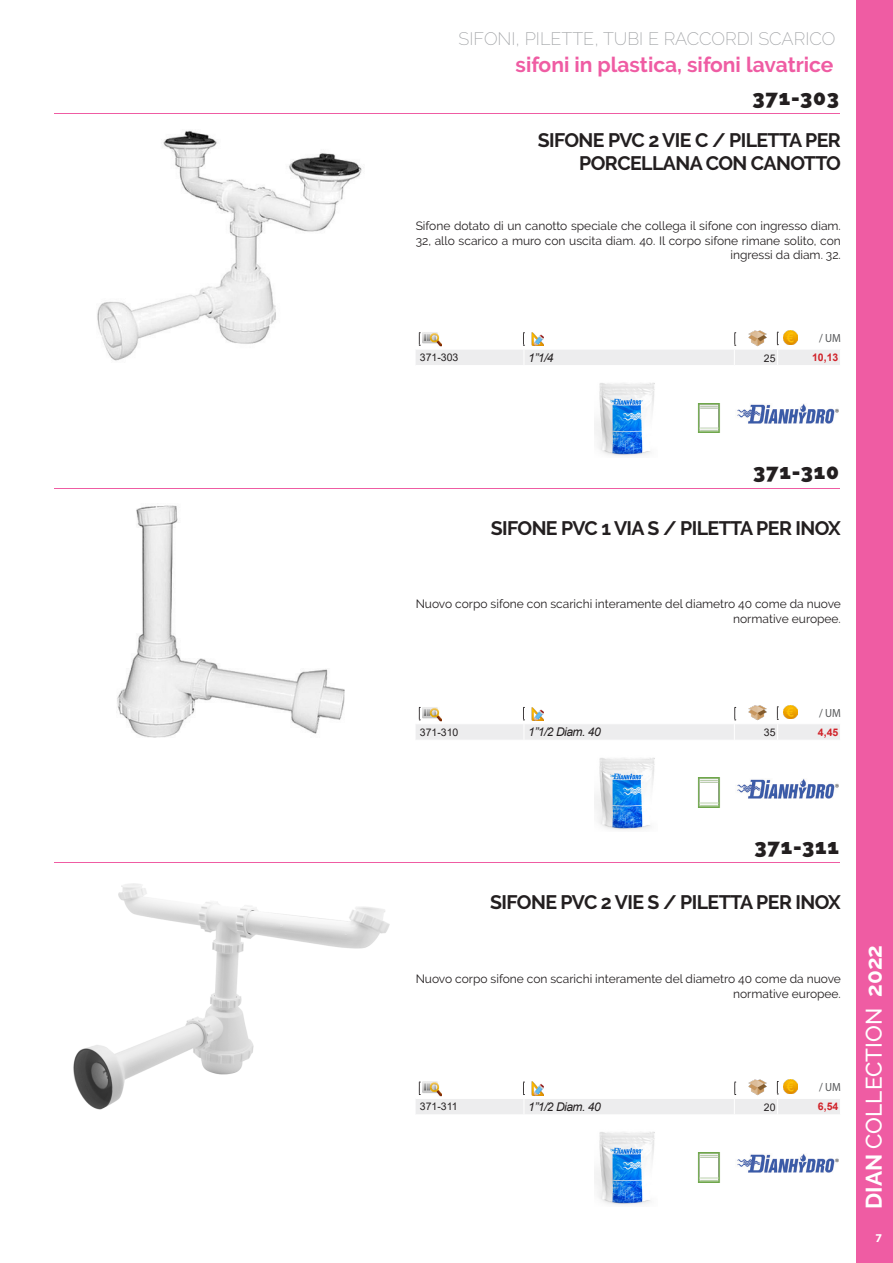
<style>
.page{position:relative;width:893px;height:1263px;background:#fff}
.page>*{position:absolute;margin:0;border:0;box-sizing:border-box;transform-origin:0 0}
.t1{font:500 22.5px "Raleway";color:#fff}
.t2{font:700 21px "Raleway";color:#ef5ca3}
.t3{font:900 21px "Raleway";letter-spacing:.04em;color:#231f20}
.t4{font:700 19.5px/23.4px "Raleway";letter-spacing:-.03em;color:#231f20;text-align:right}
.Header_Reparto{font:200 18px "Raleway";color:#9d9fa2}
.t5{font:12px/14.4px "Raleway";color:#231f20;text-align:right}
.t6{font:italic 12px "Arial";letter-spacing:-.04em;color:#231f20}
.t7{font:700 12px "Myriad Pro";color:#fff}
.t8{font:11.85px "Myriad Pro";color:#545557;scale:.92 1}
.t9{font:10.5px "Arial";color:#231f20}
.t10{font:700 10.5px "Arial";color:#d1232a}
.s1{font-weight:700}
</style>
<div class="page">
<div style="left:856px;top:0;width:37px;height:1263px;background:#ef5ca3"></div>
<hr style="left:54px;top:113px;width:786px;height:1px;background:#ef5ca3">
<svg style="left:416px;top:331px;width:424px;height:34px"></svg>
<img style="left:697px;top:403px;width:23px;height:30px">
<img style="left:594px;top:383px;width:61px;height:73px">
<img style="left:737px;top:404px;width:102px;height:20px">
<img style="left:97px;top:130px;width:265px;height:231px">
<hr style="left:54px;top:488px;width:786px;height:1px;background:#ef5ca3">
<img style="left:752px;top:705px;width:11px;height:2px">
<img style="left:785px;top:705px;width:11px;height:2px">
<svg style="left:416px;top:707px;width:424px;height:33px"></svg>
<img style="left:697px;top:778px;width:23px;height:30px">
<img style="left:594px;top:758px;width:61px;height:72px">
<img style="left:737px;top:779px;width:102px;height:19px">
<img style="left:117px;top:505px;width:227px;height:232px">
<hr style="left:54px;top:862px;width:786px;height:1px;background:#ef5ca3">
<svg style="left:416px;top:1080px;width:424px;height:34px"></svg>
<img style="left:697px;top:1152px;width:23px;height:30px">
<img style="left:594px;top:1132px;width:61px;height:73px">
<img style="left:737px;top:1153px;width:102px;height:20px">
<img style="left:73px;top:883px;width:317px;height:227px">
<p class="Header_Reparto" style="left:459px;top:28px;width:378px">SIFONI, PILETTE, TUBI E RACCORDI SCARICO</p>
<p class="t2" style="left:516px;top:53px;width:319px">sifoni in plastica, sifoni lavatrice</p>
<p class="t3" style="left:752px;top:85px;width:88px">371-303</p>
<p class="t4" style="left:538px;top:128px;width:305px">SIFONE PVC 2 VIE C / PILETTA PER<br>PORCELLANA CON CANOTTO</p>
<p class="t5" style="left:416px;top:219px;width:427px">Sifone dotato di un canotto speciale che collega il sifone con ingresso diam.<br>32, allo scarico a muro con uscita diam. 40. Il corpo sifone rimane solito, con ingressi da diam. 32.</p>
<p class="t8" style="left:819px;top:331px;width:25px">/ UM</p>
<p class="t9" style="left:420px;top:350px;width:40px">371-303</p>
<p class="t6" style="left:528px;top:350px;width:27px">1”1/4</p>
<p class="t9" style="left:764px;top:351px;width:13px">25</p>
<p class="t10" style="left:812px;top:350px;width:28px">10,13</p>
<p class="t3" style="left:753px;top:460px;width:87px">371-310</p>
<p class="t4" style="left:491px;top:516px;width:352px">SIFONE PVC 1 VIA S / PILETTA PER INOX</p>
<p class="t5" style="left:416px;top:597px;width:427px">Nuovo corpo sifone con scarichi interamente del diametro 40 come da nuove normative europee.</p>
<p class="t8" style="left:819px;top:705px;width:25px">/ UM</p>
<p class="t9" style="left:420px;top:725px;width:40px">371-310</p>
<p class="t6" style="left:528px;top:724px;width:74px">1”1/2 Diam. 40</p>
<p class="t9" style="left:764px;top:725px;width:13px">35</p>
<p class="t10" style="left:818px;top:725px;width:22px">4,45</p>
<p class="t3" style="left:754px;top:834px;width:86px">371-311</p>
<p class="t4" style="left:490px;top:891px;width:352px">SIFONE PVC 2 VIE S / PILETTA PER INOX</p>
<p class="t5" style="left:416px;top:972px;width:427px">Nuovo corpo sifone con scarichi interamente del diametro 40 come da nuove normative europee.</p>
<p class="t8" style="left:819px;top:1080px;width:25px">/ UM</p>
<p class="t9" style="left:420px;top:1099px;width:39px">371-311</p>
<p class="t6" style="left:528px;top:1099px;width:74px">1”1/2 Diam. 40</p>
<p class="t9" style="left:764px;top:1100px;width:13px">20</p>
<p class="t10" style="left:818px;top:1099px;width:22px">6,54</p>
<p class="t1" style="left:861px;top:1209px;width:265px;rotate:-90deg"><span class="s1">DIAN</span> COLLECTION <span class="s1">2022</span></p>
<p class="t7" style="left:876px;top:1230px;width:8px">7</p>
</div>
